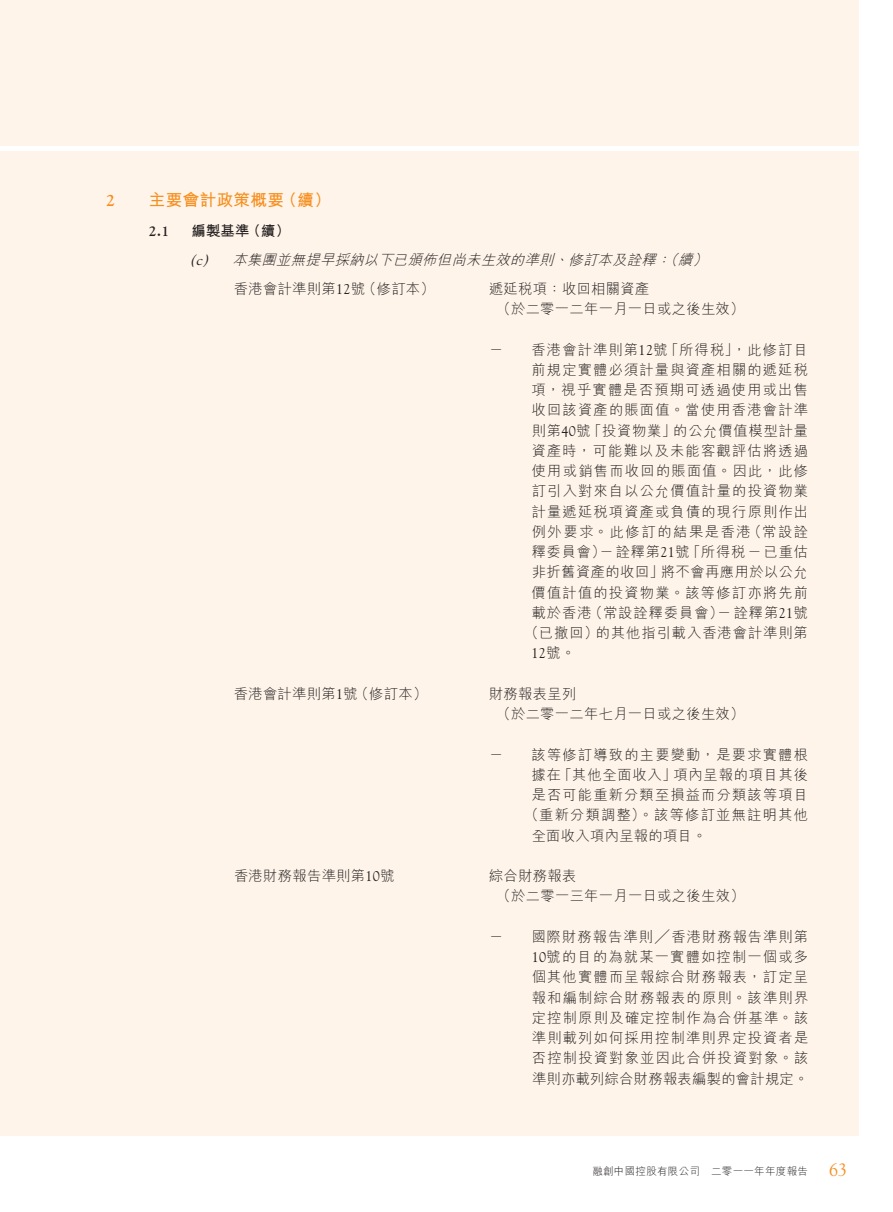
<style>
.page{position:relative;width:893px;height:1212px;background:#fff}
.page>*{position:absolute;margin:0;border:0;box-sizing:border-box;transform-origin:0 0}
.t1{font:700 16.5px "M Hei HK";letter-spacing:.03em;color:#f68e1e}
.t2{font:700 16.5px "Goudy Std";color:#f68e1e}
.t3{font:300 14.25px/20.2px "M Hei HK";letter-spacing:.08em;color:#231f20;text-align:center}
.t4{font:300 14.25px/20.2px "M Hei HK";letter-spacing:.025em;color:#231f20}
.t5{font:italic 300 14.25px "M Hei HK";color:#231f20}
.t6{font:300 14.25px "M Hei HK";letter-spacing:.055em;color:#231f20}
.t7{font:700 14.25px "M Hei HK";color:#231f20}
.t8{font:14.25px "Goudy Std";color:#231f20}
.t9{font:700 14.25px "Goudy Std";color:#231f20}
.t10{font:300 10.5px "M Hei HK";letter-spacing:.03em;color:#231f20}
.s1{font-family:"Goudy Std";font-weight:400}
.s2{font-family:"M Hei HK";font-weight:300}
.s3{font-family:"Goudy Std";font-weight:400;font-size:18px;color:#f68e1e}
</style>
<div class="page">
<div style="left:0;top:0;width:859px;height:1135px;background:#fef4e9"></div>
<hr style="left:0;top:147px;width:859px;height:4px;background:#fff">
<p class="t2" style="left:106px;top:190px;width:11px">2</p>
<p class="t1" style="left:149px;top:188px;width:183px">主要會計政策概要（續）</p>
<p class="t9" style="left:149px;top:222px;width:22px">2.1</p>
<p class="t7" style="left:191px;top:220px;width:100px">編製基準（續）</p>
<p class="t5" style="left:190px;top:250px;width:524px"><span class="s1">(c)</span> 本集團並無提早採納以下已頒佈但尚未生效的準則、修訂本及詮釋：（續）</p>
<p class="t4" style="left:234px;top:278px;width:202px">香港會計準則第<span class="s1">12</span>號（修訂本）</p>
<p class="t4" style="left:496px;top:278px;width:249px;text-indent:-7px">遞延稅項：收回相關資產<br>（於二零一二年一月一日或之後生效）</p>
<p class="t3" style="left:489px;top:339px;width:16px">－</p>
<p class="t3" style="left:524px;top:339px;width:285px">香港會計準則第<span class="s1">12</span>號「所得稅」，此修訂目前規定實體必須計量與資產相關的遞延稅項，視乎實體是否預期可透過使用或出售收回該資產的賬面值。當使用香港會計準則第<span class="s1">40</span>號「投資物業」的公允價值模型計量資產時，可能難以及未能客觀評估將透過使用或銷售而收回的賬面值。因此，此修訂引入對來自以公允價值計量的投資物業計量遞延稅項資產或負債的現行原則作出例外要求。此修訂的結果是香港（常設詮釋委員會）－詮釋第<span class="s1">21</span>號「所得稅－已重估非折舊資產的收回」將不會再應用於以公允價值計值的投資物業。該等修訂亦將先前載於香港（常設詮釋委員會）－詮釋第<span class="s1">21</span>號（已撤回）的其他指引載入香港會計準則第</p>
<p class="t8" style="left:531px;top:645px;width:45px">12<span class="s2">號。</span></p>
<p class="t4" style="left:234px;top:683px;width:195px">香港會計準則第<span class="s1">1</span>號（修訂本）</p>
<p class="t4" style="left:496px;top:683px;width:249px;text-indent:-7px">財務報表呈列<br>（於二零一二年七月一日或之後生效）</p>
<p class="t3" style="left:489px;top:744px;width:16px">－</p>
<p class="t3" style="left:531px;top:744px;width:278px">該等修訂導致的主要變動，是要求實體根</p>
<p class="t6" style="left:532px;top:765px;width:278px">據在「其他全面收入」項內呈報的項目其後</p>
<p class="t3" style="left:532px;top:784px;width:278px">是否可能重新分類至損益而分類該等項目</p>
<p class="t3" style="left:525px;top:804px;width:285px">（重新分類調整）。該等修訂並無註明其他</p>
<p class="t4" style="left:532px;top:825px;width:176px">全面收入項內呈報的項目。</p>
<p class="t4" style="left:234px;top:865px;width:162px">香港財務報告準則第<span class="s1">10</span>號</p>
<p class="t4" style="left:497px;top:865px;width:249px;text-indent:-7px">綜合財務報表<br>（於二零一三年一月一日或之後生效）</p>
<p class="t3" style="left:489px;top:926px;width:16px">－</p>
<p class="t3" style="left:532px;top:926px;width:278px;text-align:justify">國際財務報告準則╱香港財務報告準則第<span class="s1">10</span>號的目的為就某一實體如控制一個或多個其他實體而呈報綜合財務報表，訂定呈報和編制綜合財務報表的原則。該準則界定控制原則及確定控制作為合併基準。該準則載列如何採用控制準則界定投資者是否控制投資對象並因此合併投資對象。該準則亦載列綜合財務報表編製的會計規定。</p>
<p class="t10" style="left:592px;top:1163px;width:256px">融創中國控股有限公司 二零一一年年度報告 <span class="s3">63</span></p>
</div>
